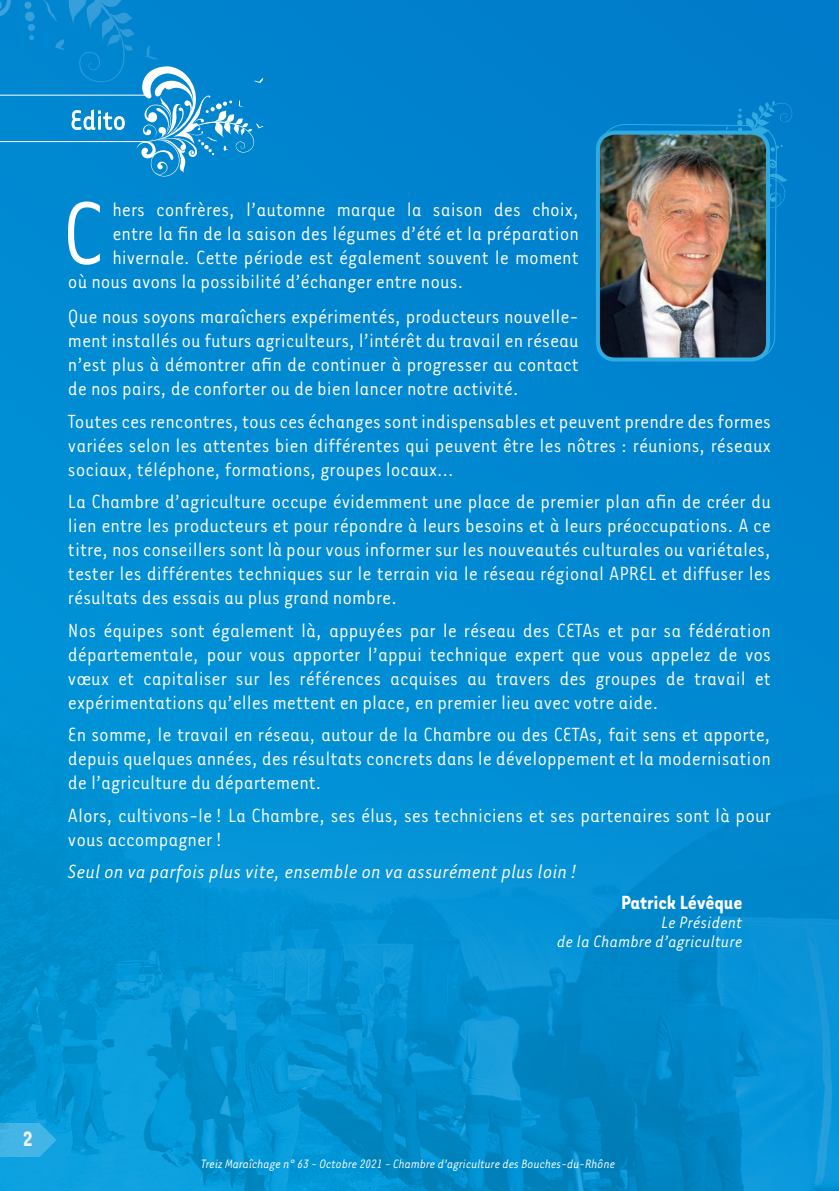
<style>
.page{position:relative;width:839px;height:1191px;background:#fff}
.page>*{position:absolute;margin:0;border:0;box-sizing:border-box;transform-origin:0 0}
.t1{font:102px "Tarzana Narrow";color:#fff}
.t2{font:700 24px "Tarzana Narrow";color:#fff}
.t3{font:22px/24px "Tarzana Narrow";color:#fff;text-align:justify}
.t4{font:italic 22px "Tarzana Narrow";color:#fff}
.t5{font:700 22px "Tarzana Narrow";color:#fff}
.t6{font:italic 19px/19px "Tarzana Narrow";color:#fff;text-align:right}
.t7{font:italic 14px "Tarzana Narrow";letter-spacing:-.01em;color:#fff}
</style>
<div class="page">
<div style="left:0;top:0;width:839px;height:1190px;background:#0087d0"></div>
<img style="left:0;top:609px;width:839px;height:581px">
<div style="left:605px;top:0;width:172px;height:362px;background:#007dcb"></div>
<svg style="left:679px;top:101px;width:114px;height:113px"></svg>
<img style="left:601px;top:133px;width:167px;height:226px">
<div style="left:596px;top:131px;width:174px;height:230px;border:4px solid #32abe1;border-radius:17px"></div>
<svg style="left:0;top:0;width:264px;height:176px"></svg>
<h1 class="t1" style="left:62px;top:171px;width:44px">C</h1>
<p class="t3" style="left:112px;top:196px;width:468px">hers confrères, l’automne marque la saison des choix,</p>
<p class="t3" style="left:112px;top:220px;width:468px">entre la fin de la saison des légumes d’été et la préparation</p>
<p class="t3" style="left:112px;top:244px;width:468px">hivernale. Cette période est également souvent le moment</p>
<p class="t3" style="left:68px;top:268px;width:397px">où nous avons la possibilité d’échanger entre nous.</p>
<p class="t3" style="left:68px;top:303px;width:512px">Que nous soyons maraîchers expérimentés, producteurs nouvelle&shy;ment installés ou futurs agriculteurs, l’intérêt du travail en réseau n’est plus à démontrer afin de continuer à progresser au contact de nos pairs, de conforter ou de bien lancer notre activité.</p>
<p class="t3" style="left:68px;top:408px;width:705px">Toutes ces rencontres, tous ces échanges sont indispensables et peuvent prendre des formes variées selon les attentes bien différentes qui peuvent être les nôtres : réunions, réseaux sociaux, téléphone, formations, groupes locaux…</p>
<p class="t3" style="left:68px;top:488px;width:705px">La Chambre d’agriculture occupe évidemment une place de premier plan afin de créer du lien entre les producteurs et pour répondre à leurs besoins et à leurs préoccupations. A ce titre, nos conseillers sont là pour vous informer sur les nouveautés culturales ou variétales, tester les différentes techniques sur le terrain via le réseau régional APREL et diffuser les résultats des essais au plus grand nombre.</p>
<p class="t3" style="left:68px;top:617px;width:704px">Nos équipes sont également là, appuyées par le réseau des CETAs et par sa fédération départementale, pour vous apporter l’appui technique expert que vous appelez de vos vœux et capitaliser sur les références acquises au travers des groupes de travail et expérimentations qu’elles mettent en place, en premier lieu avec votre aide.</p>
<p class="t3" style="left:68px;top:721px;width:704px">En somme, le travail en réseau, autour de la Chambre ou des CETAs, fait sens et apporte, depuis quelques années, des résultats concrets dans le développement et la modernisation de l’agriculture du département.</p>
<p class="t3" style="left:68px;top:802px;width:704px">Alors, cultivons-le ! La Chambre, ses élus, ses techniciens et ses partenaires sont là pour vous accompagner!</p>
<p class="t4" style="left:68px;top:858px;width:511px">Seul on va parfois plus vite, ensemble on va assurément plus loin !</p>
<p class="t5" style="left:621px;top:888px;width:123px">Patrick Lévêque</p>
<p class="t6" style="left:557px;top:911px;width:187px">Le Président<br>de la Chambre d’agriculture</p>
<p class="t2" style="left:22px;top:1123px;width:12px">2</p>
<p class="t7" style="left:201px;top:1155px;width:416px">Treiz Maraîchage n° 63 - Octobre 2021 - Chambre d’agriculture des Bouches-du-Rhône</p>
</div>
